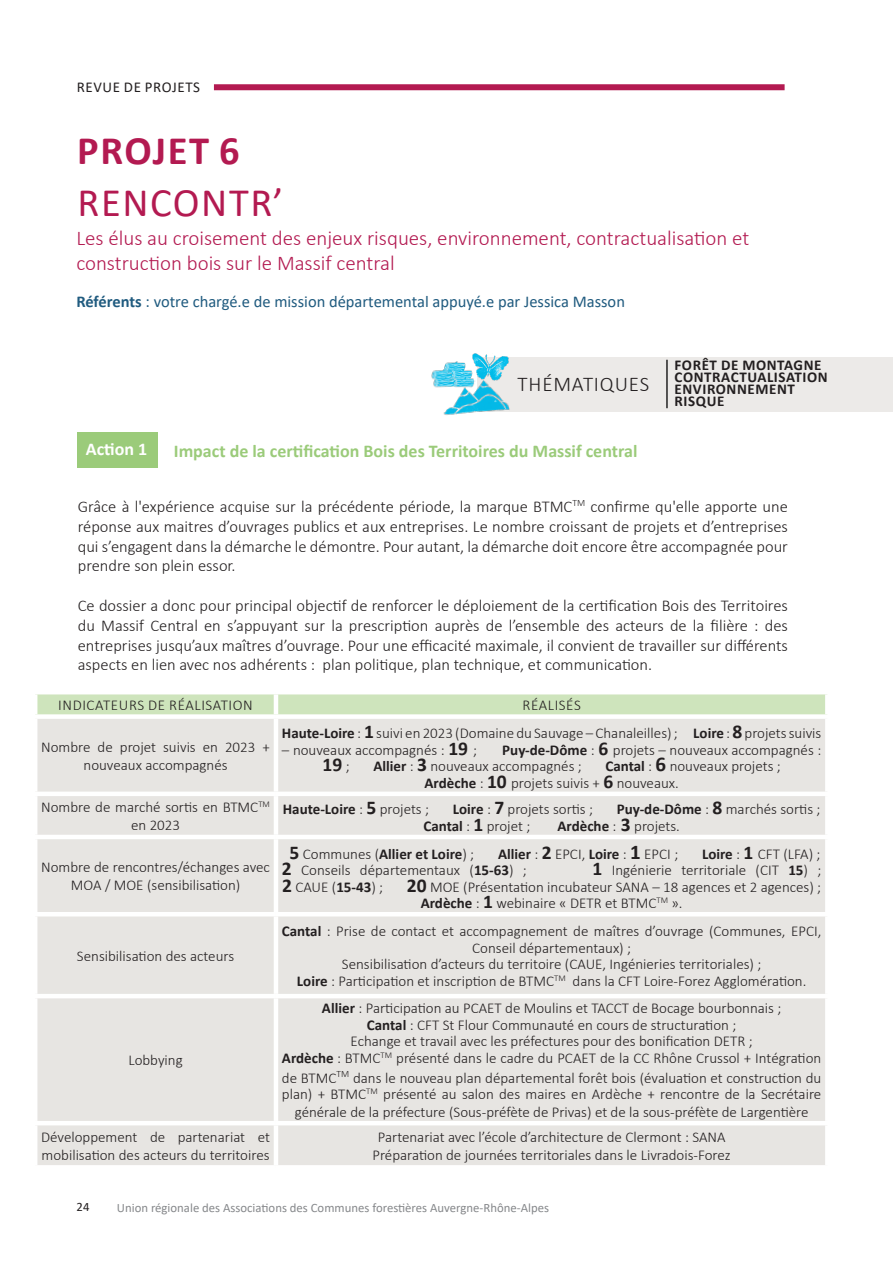
<style>
.page{position:relative;width:893px;height:1263px;background:#fff}
.page>*{position:absolute;margin:0;border:0;box-sizing:border-box;transform-origin:0 0}
.t1{font:40.5px "Calibri";letter-spacing:.04em;color:#b31a51}
.t2{font:700 40.5px "Calibri";letter-spacing:.04em;color:#b31a51}
.t3{font:300 21px/25.2px "Calibri";color:#b31a51}
.t4{font:300 21px "Calibri";letter-spacing:.04em;color:#231f20}
.t5{font:700 19.5px "Calibri";color:#231f20}
.t6{font:700 18px "Calibri";color:#9bcb7a}
.t7{font:700 18px "Calibri";color:#fff}
.t8{font:300 16.5px/19.8px "Calibri";color:#231f20;text-align:justify}
.t9{font:16.5px "Calibri";color:#205b7f}
.t10{font:300 15px/18px "Calibri";color:#231f20;text-align:center}
.t11{font:700 15px/12px "Calibri";letter-spacing:.04em;color:#231f20}
.t12{font:700 15px "Calibri";color:#231f20}
.t13{font:300 15px "Calibri";letter-spacing:.04em;color:#231f20}
.Titre_de_section_de_page_-_Noir{font:15px "Calibri";letter-spacing:.04em;color:#231f20}
.t14{font:12.75px "Calibri";color:#86888b}
.t15{font:12.75px "Calibri";color:#231f20}
.s1{font-weight:700}
.s2{font-weight:700;font-size:19.5px}
.s3{font-weight:300;font-size:15px}
.s4{font-weight:700;font-size:21px}
.s5{font-weight:300}
.s6{font-size:19.5px}
</style>
<div class="page">
<div style="left:477px;top:357px;width:416px;height:54px;background:#eceae8"></div>
<div style="left:77px;top:432px;width:80px;height:36px;background:#9bcb7a"></div>
<hr style="left:666px;top:360px;width:2px;height:48px;background:#000001">
<img style="left:473px;top:353px;width:36px;height:15px">
<img style="left:443px;top:368px;width:74px;height:47px">
<img style="left:431px;top:354px;width:45px;height:34px">
<div style="left:37px;top:694px;width:788px;height:20px;background:#cee4bc"></div>
<div style="left:37px;top:719px;width:788px;height:446px;background:#e7e5e2"></div>
<hr style="left:274px;top:694px;width:4px;height:20px;background:#fff">
<hr style="left:274px;top:719px;width:4px;height:73px;background:#fff">
<hr style="left:33px;top:792px;width:243px;height:4px;background:#fff">
<hr style="left:276px;top:792px;width:554px;height:4px;background:#fff">
<hr style="left:274px;top:796px;width:4px;height:39px;background:#fff">
<hr style="left:33px;top:835px;width:243px;height:4px;background:#fff">
<hr style="left:276px;top:835px;width:554px;height:4px;background:#fff">
<hr style="left:274px;top:839px;width:4px;height:73px;background:#fff">
<hr style="left:33px;top:912px;width:243px;height:4px;background:#fff">
<hr style="left:276px;top:912px;width:554px;height:4px;background:#fff">
<hr style="left:274px;top:916px;width:4px;height:78px;background:#fff">
<hr style="left:33px;top:994px;width:243px;height:4px;background:#fff">
<hr style="left:276px;top:994px;width:554px;height:4px;background:#fff">
<hr style="left:274px;top:998px;width:4px;height:123px;background:#fff">
<hr style="left:33px;top:1121px;width:243px;height:4px;background:#fff">
<hr style="left:276px;top:1121px;width:554px;height:4px;background:#fff">
<hr style="left:274px;top:1125px;width:4px;height:40px;background:#fff">
<div style="left:214px;top:84px;width:571px;height:6px;background:#b31a51"></div>
<p class="Titre_de_section_de_page_-_Noir" style="left:77px;top:77px;width:125px">REVUE DE PROJETS</p>
<p class="t2" style="left:77px;top:122px;width:164px">PROJET 6</p>
<p class="t1" style="left:77px;top:175px;width:207px">RENCONTR’</p>
<p class="t3" style="left:76px;top:225px;width:674px">Les élus au croisement des enjeux risques, environnement, contractualisation et construction bois sur le Massif central</p>
<p class="t9" style="left:76px;top:290px;width:550px"><span class="s1">Référents</span> : votre chargé.e de mission départemental appuyé.e par Jessica Masson</p>
<p class="t4" style="left:518px;top:371px;width:133px">THÉMATIQUES</p>
<p class="t7" style="left:86px;top:436px;width:63px">Action 1</p>
<p class="t6" style="left:174px;top:438px;width:465px">Impact de la certification Bois des Territoires du Massif central</p>
<p class="t11" style="left:675px;top:359px;width:155px">FORÊT DE MONTAGNE<br>CONTRACTUALISATION</p>
<p class="t11" style="left:675px;top:383px;width:122px">ENVIRONNEMENT</p>
<p class="t11" style="left:675px;top:395px;width:51px">RISQUE</p>
<p class="t8" style="left:78px;top:496px;width:712px">Grâce à l'expérience acquise sur la précédente période, la marque BTMC<sup>TM</sup> confirme qu'elle apporte une réponse aux maitres d’ouvrages publics et aux entreprises. Le nombre croissant de projets et d’entreprises qui s’engagent dans la démarche le démontre. Pour autant, la démarche doit encore être accompagnée pour prendre son plein essor.</p>
<p class="t8" style="left:78px;top:595px;width:712px">Ce dossier a donc pour principal objectif de renforcer le déploiement de la certification Bois des Territoires du Massif Central en s’appuyant sur la prescription auprès de l’ensemble des acteurs de la filière : des entreprises jusqu’aux maîtres d’ouvrage. Pour une efficacité maximale, il convient de travailler sur différents aspects en lien avec nos adhérents : plan politique, plan technique, et communication.</p>
<p class="t13" style="left:58px;top:696px;width:196px">INDICATEURS DE RÉALISATION</p>
<p class="t13" style="left:522px;top:696px;width:60px">RÉALISÉS</p>
<p class="t10" style="left:41px;top:738px;width:230px">Nombre de projet suivis en 2023 + nouveaux accompagnés</p>
<p class="t10" style="left:282px;top:724px;width:541px"><span class="s1">Haute-Loire</span> : <span class="s2">1</span> suivi en 2023 (Domaine du Sauvage – Chanaleilles) ; <span class="s1">Loire</span> : <span class="s2">8</span> projets suivis</p>
<p class="t10" style="left:282px;top:741px;width:197px">– nouveaux accompagnés : <span class="s2">19</span> ;</p>
<p class="t10" style="left:502px;top:741px;width:321px"><span class="s1">Puy-de-Dôme</span> : <span class="s2">6</span> projets – nouveaux accompagnés :</p>
<p class="t5" style="left:322px;top:751px;width:29px">19 <span class="s3">;</span></p>
<p class="t10" style="left:373px;top:757px;width:210px"><span class="s1">Allier</span> : <span class="s2">3</span> nouveaux accompagnés ;</p>
<p class="t10" style="left:605px;top:757px;width:177px"><span class="s1">Cantal</span> : <span class="s4">6</span> nouveaux projets ;</p>
<p class="t10" style="left:425px;top:774px;width:256px"><span class="s1">Ardèche</span> : <span class="s2">10</span> projets suivis + <span class="s2">6</span> nouveaux.</p>
<p class="t10" style="left:41px;top:798px;width:230px">Nombre de marché sortis en BTMC<sup>TM </sup>en 2023</p>
<p class="t12" style="left:283px;top:799px;width:148px">Haute-Loire <span class="s5">:</span> <span class="s6">5</span> <span class="s5">projets ;</span></p>
<p class="t10" style="left:453px;top:800px;width:142px"><span class="s1">Loire</span> : <span class="s2">7</span> projets sortis ;</p>
<p class="t10" style="left:617px;top:800px;width:205px"><span class="s1">Puy-de-Dôme</span> : <span class="s2">8</span> marchés sortis ;</p>
<p class="t10" style="left:423px;top:817px;width:108px"><span class="s1">Cantal</span> : <span class="s2">1</span> projet ;</p>
<p class="t10" style="left:557px;top:817px;width:124px"><span class="s1">Ardèche</span> : <span class="s2">3</span> projets.</p>
<p class="t10" style="left:41px;top:858px;width:230px">Nombre de rencontres/échanges avec<br>MOA / MOE (sensibilisation)</p>
<p class="t10" style="left:77px;top:947px;width:159px">Sensibilisation des acteurs</p>
<p class="t10" style="left:128px;top:1051px;width:56px">Lobbying</p>
<p class="t12" style="left:290px;top:843px;width:186px"><span class="s6">5</span> <span class="s5">Communes (</span>Allier et Loire<span class="s5">) ;</span></p>
<p class="t10" style="left:498px;top:845px;width:182px"><span class="s1">Allier</span> : <span class="s2">2</span> EPCI, <span class="s1">Loire</span> : <span class="s4">1</span> EPCI ;</p>
<p class="t10" style="left:702px;top:845px;width:120px"><span class="s1">Loire</span> : <span class="s2">1</span> CFT (LFA) ;</p>
<p class="t10" style="left:282px;top:861px;width:246px"><span class="s2">2</span> Conseils départementaux (<span class="s1">15-63</span>) ;</p>
<p class="t10" style="left:282px;top:862px;width:541px;line-height:16.5px;text-align:right"><span class="s2">1</span> Ingénierie territoriale (CIT <span class="s1">15</span>) ;<br><span class="s2">2</span> CAUE (<span class="s1">15-43</span>) ; <span class="s2">20</span> MOE (Présentation incubateur SANA – 18 agences et 2 agences) ;</p>
<p class="t10" style="left:421px;top:894px;width:263px"><span class="s1">Ardèche</span> : <span class="s2">1</span> webinaire « DETR et BTMC<sup>TM</sup> ».</p>
<p class="t10" style="left:282px;top:923px;width:541px;line-height:16.5px"><span class="s1">Cantal</span> : Prise de contact et accompagnement de maîtres d’ouvrage (Communes, EPCI,<br>Conseil départementaux) ;</p>
<p class="t10" style="left:342px;top:955px;width:421px">Sensibilisation d’acteurs du territoire (CAUE, Ingénieries territoriales) ;</p>
<p class="t10" style="left:297px;top:971px;width:511px"><span class="s1">Loire</span> : Participation et inscription de BTMC<sup>TM</sup> dans la CFT Loire-Forez Agglomération.</p>
<p class="t10" style="left:322px;top:999px;width:461px"><span class="s1">Allier</span> : Participation au PCAET de Moulins et TACCT de Bocage bourbonnais ;</p>
<p class="t10" style="left:367px;top:1016px;width:371px"><span class="s1">Cantal</span> : CFT St Flour Communauté en cours de structuration ;</p>
<p class="t10" style="left:351px;top:1032px;width:404px">Echange et travail avec les préfectures pour des bonification DETR ;</p>
<p class="t10" style="left:282px;top:1048px;width:541px;line-height:19.8px;text-align:left"><span class="s1">Ardèche</span> : BTMC<sup>TM</sup> présenté dans le cadre du PCAET de la CC Rhône Crussol + Intégration de BTMC<sup>TM</sup> dans le nouveau plan départemental forêt bois (évaluation et construction du</p>
<p class="t10" style="left:282px;top:1085px;width:541px">plan) + BTMC<sup>TM</sup> présenté au salon des maires en Ardèche + rencontre de la Secrétaire générale de la préfecture (Sous-préfète de Privas) et de la sous-préfète de Largentière</p>
<p class="t10" style="left:41px;top:1128px;width:230px;text-align:left">Développement de partenariat et mobilisation des acteurs du territoires</p>
<p class="t10" style="left:378px;top:1128px;width:349px">Partenariat avec l’école d’architecture de Clermont : SANA</p>
<p class="t10" style="left:373px;top:1146px;width:360px">Préparation de journées territoriales dans le Livradois-Forez</p>
<p class="t15" style="left:77px;top:1197px;width:14px">24</p>
<p class="t14" style="left:117px;top:1199px;width:434px">Union régionale des Associations des Communes forestières Auvergne-Rhône-Alpes</p>
</div>
